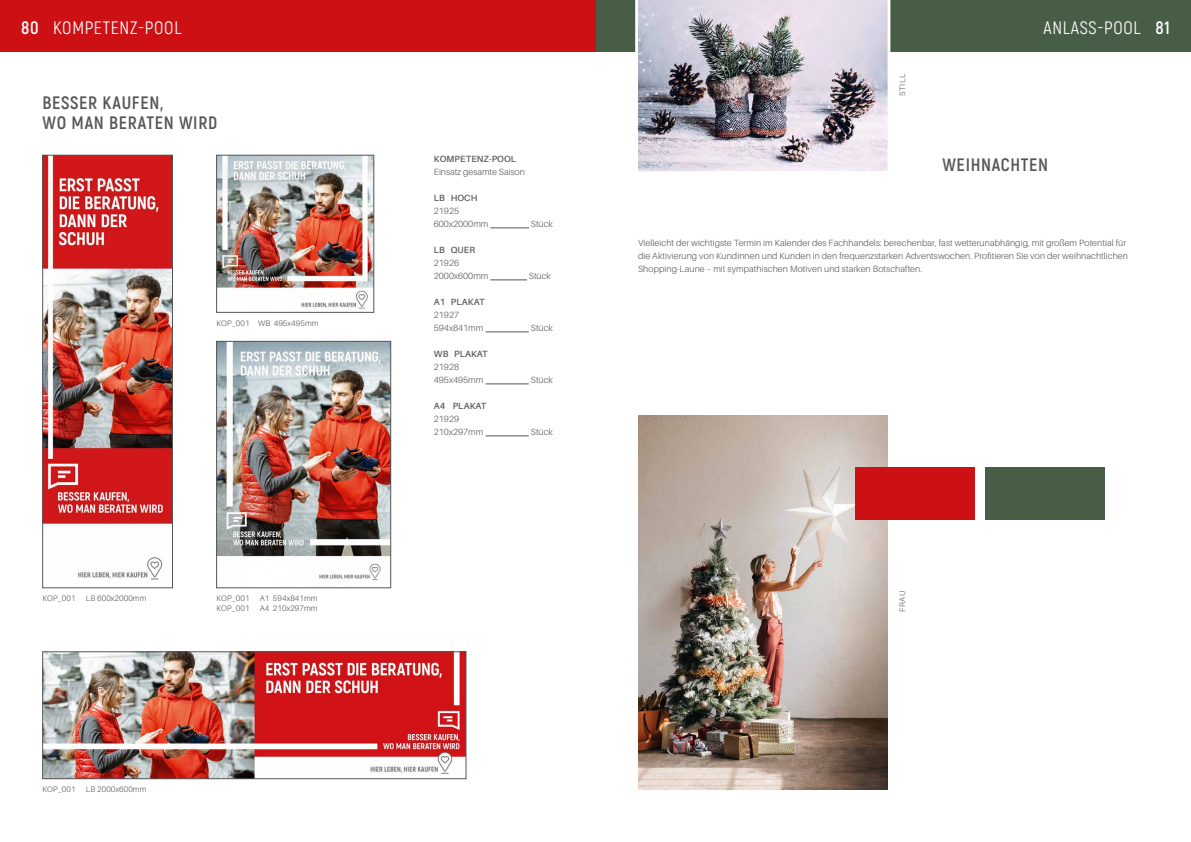
<style>
.page{position:relative;width:1191px;height:842px;background:#fff}
.page>*{position:absolute;margin:0;border:0;box-sizing:border-box;transform-origin:0 0}
.t1{font:700 18px/20px "Akrobat";letter-spacing:.04em;color:#565655}
.t2{font:18px "Akrobat";letter-spacing:.04em;color:#fff}
.t3{font:300 9px/13px "Aileron";letter-spacing:.01em;color:#565655}
.t4{font:600 9px "Aileron";letter-spacing:.01em;color:#565655}
.t5{font:300 8px "Aileron";letter-spacing:.01em;color:#565655}
.s1{font-weight:700}
</style>
<div class="page">
<div style="left:595px;top:0;width:596px;height:51px;background:#475d46"></div>
<img style="left:638px;top:415px;width:249px;height:374px">
<div style="left:855px;top:467px;width:119px;height:52px;background:#cd1013"></div>
<div style="left:986px;top:467px;width:119px;height:52px;background:#475d46"></div>
<div style="left:0;top:0;width:595px;height:51px;background:#cd1013"></div>
<img style="left:634px;top:0;width:257px;height:171px">
<img style="left:218px;top:157px;width:154px;height:152px">
<div style="left:216px;top:155px;width:158px;height:157px;border:1px solid #565655"></div>
<img style="left:45px;top:157px;width:126px;height:423px">
<div style="left:43px;top:155px;width:130px;height:433px;border:1px solid #565655"></div>
<img style="left:45px;top:654px;width:419px;height:123px">
<div style="left:43px;top:652px;width:423px;height:127px;border:1px solid #565655"></div>
<img style="left:218px;top:343px;width:171px;height:238px">
<div style="left:216px;top:341px;width:175px;height:247px;border:1px solid #565655"></div>
<hr style="left:490px;top:228px;width:39px;height:1px;background:#565655">
<hr style="left:490px;top:280px;width:37px;height:1px;background:#565655">
<hr style="left:485px;top:332px;width:44px;height:1px;background:#565655">
<hr style="left:485px;top:384px;width:44px;height:1px;background:#565655">
<hr style="left:485px;top:436px;width:44px;height:1px;background:#565655">
<h1 class="t2" style="left:21px;top:17px;width:162px"><span class="s1">80</span> KOMPETENZ-POOL</h1>
<h1 class="t1" style="left:43px;top:93px;width:176px">BESSER KAUFEN,<br>WO MAN BERATEN WIRD</h1>
<p class="t5" style="left:216px;top:319px;width:104px">KOP_001 WB 495x495mm</p>
<p class="t5" style="left:43px;top:594px;width:35px">KOP_001</p>
<p class="t5" style="left:86px;top:594px;width:62px">LB 600x2000mm</p>
<p class="t5" style="left:43px;top:785px;width:35px">KOP_001</p>
<p class="t5" style="left:86px;top:785px;width:62px">LB 2000x600mm</p>
<p class="t5" style="left:216px;top:594px;width:35px">KOP_001</p>
<p class="t5" style="left:260px;top:594px;width:59px">A1 594x841mm</p>
<p class="t5" style="left:216px;top:604px;width:35px">KOP_001</p>
<p class="t5" style="left:260px;top:604px;width:59px">A4 210x297mm</p>
<p class="t4" style="left:434px;top:154px;width:84px">KOMPETENZ-POOL</p>
<p class="t3" style="left:434px;top:165px;width:93px">Einsatz gesamte Saison</p>
<p class="t4" style="left:434px;top:193px;width:45px">LB HOCH</p>
<p class="t3" style="left:434px;top:204px;width:56px">21925<br>600x2000mm</p>
<p class="t3" style="left:531px;top:217px;width:24px">Stück</p>
<p class="t4" style="left:434px;top:245px;width:43px">LB QUER</p>
<p class="t3" style="left:434px;top:256px;width:56px">21926<br>2000x600mm</p>
<p class="t4" style="left:434px;top:297px;width:52px">A1 PLAKAT</p>
<p class="t3" style="left:434px;top:308px;width:51px">21927<br>594x841mm</p>
<p class="t4" style="left:434px;top:349px;width:55px">WB PLAKAT</p>
<p class="t3" style="left:434px;top:360px;width:51px">21928<br>495x495mm</p>
<p class="t4" style="left:434px;top:401px;width:54px">A4 PLAKAT</p>
<p class="t3" style="left:434px;top:412px;width:51px">21929<br>210x297mm</p>
<p class="t3" style="left:529px;top:269px;width:24px">Stück</p>
<p class="t3" style="left:531px;top:321px;width:24px">Stück</p>
<p class="t3" style="left:531px;top:373px;width:24px">Stück</p>
<p class="t3" style="left:531px;top:425px;width:24px">Stück</p>
<p class="t5" style="left:898px;top:96px;width:24px;rotate:-90deg">STILL</p>
<h1 class="t2" style="left:1043px;top:17px;width:128px">ANLASS-POOL <span class="s1">81</span></h1>
<h1 class="t1" style="left:942px;top:155px;width:107px">WEIHNACHTEN</h1>
<p class="t3" style="left:638px;top:236px;width:491px">Vielleicht der wichtigste Termin im Kalender des Fachhandels: berechenbar, fast wetterunabhängig, mit großem Potential für die Aktivierung von Kundinnen und Kunden in den frequenzstarken Adventswochen. Profitieren Sie von der weihnachtlichen<br>Shopping-Laune – mit sympathischen Motiven und starken Botschaften.</p>
<p class="t5" style="left:898px;top:612px;width:22px;rotate:-90deg">FRAU</p>
</div>
